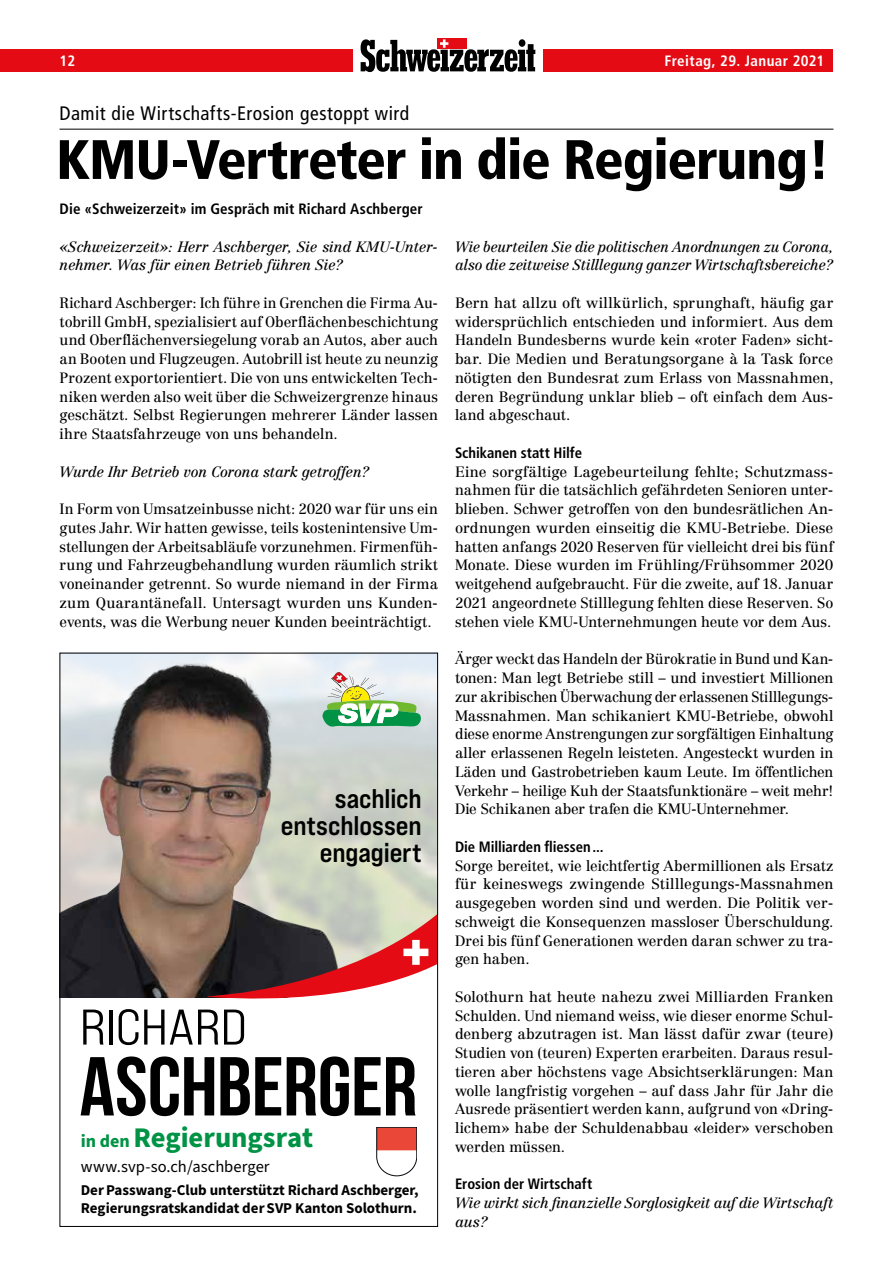
<style>
.page{position:relative;width:893px;height:1263px;background:#fff}
.page>*{position:absolute;margin:0;border:0;box-sizing:border-box;transform-origin:0 0}
.t1{font:83.25px "Bebas Neue";letter-spacing:-.005em;color:#000;scale:1.04 1}
.t2{font:900 condensed 55.5px "Frutiger";letter-spacing:-.02em;color:#000}
.t3{font:49.95px "Bebas Neue Pro Exp Md";letter-spacing:-.005em;color:#000;scale:1.04 1}
.t4{font:700 28.5px "Source Sans Pro";letter-spacing:-.005em;color:#009345}
.t5{font:27px/27px "Bebas Neue Pro Exp Bd";letter-spacing:-.005em;color:#000;text-align:right}
.t6{font:condensed 19.5px "Frutiger";letter-spacing:.025em;color:#000}
.t7{font:16.5px "Source Sans Pro";color:#000}
.t8{font:700 condensed 15px "Frutiger";color:#000}
.t9{font:15px/18px "Source Sans Variable";color:#000}
.t10{font:700 condensed 15px "Frutiger";letter-spacing:.025em;color:#fff}
.t11{font:14.7px/18.8px "Centennial CE";letter-spacing:-.01em;color:#000;text-align:justify}
.t12{font:14.7px/18.8px "Centennial CE";letter-spacing:-.01em;color:#000;text-align:justify;scale:.96 1}
.t13{font:italic 14.7px/18.8px "Centennial CE";letter-spacing:-.01em;color:#000}
.t14{font:italic 14.7px/18.8px "Centennial CE";letter-spacing:-.01em;color:#000;scale:.96 1}
.s1{font-size:18px}
</style>
<div class="page">
<div style="left:0;top:50px;width:352px;height:22px;background:#e50b14"></div>
<div style="left:544px;top:50px;width:289px;height:22px;background:#e50b14"></div>
<div style="left:437px;top:38px;width:30px;height:11px;background:#e50b14"></div>
<svg style="left:361px;top:39px;width:174px;height:33px"></svg>
<hr style="left:60px;top:129px;width:773px;height:1px;background:#000">
<img style="left:62px;top:655px;width:374px;height:342px">
<svg style="left:208px;top:908px;width:228px;height:91px;background:#966463"></svg>
<svg style="left:322px;top:672px;width:99px;height:56px"></svg>
<svg style="left:377px;top:1127px;width:40px;height:49px"></svg>
<p class="t10" style="left:60px;top:52px;width:17px">12</p>
<p class="t10" style="left:664px;top:52px;width:161px">Freitag, 29. Januar 2021</p>
<h3 class="t6" style="left:60px;top:102px;width:351px">Damit die Wirtschafts-Erosion gestoppt wird</h3>
<h2 class="t2" style="left:56px;top:126px;width:775px">KMU-Vertreter in die Regierung!</h2>
<p class="t8" style="left:60px;top:200px;width:365px">Die «Schweizerzeit» im Gespräch mit Richard Aschberger</p>
<p class="t13" style="left:60px;top:237px;width:380px">«Schweizerzeit»: Herr Aschberger, Sie sind KMU-Unter&shy;nehmer. Was für einen Betrieb führen Sie?</p>
<p class="t11" style="left:60px;top:293px;width:380px">Richard Aschberger: Ich führe in Grenchen die Firma Au&shy;tobrill GmbH, spezialisiert auf Oberflächenbeschichtung und Oberflächenversiegelung vorab an Autos, aber auch an Booten und Flugzeugen. Autobrill ist heute zu neunzig Prozent exportorientiert. Die von uns entwickelten Tech&shy;niken werden also weit über die Schweizergrenze hinaus geschätzt. Selbst Regierungen mehrerer Länder lassen ihre Staatsfahrzeuge von uns behandeln.</p>
<p class="t13" style="left:60px;top:462px;width:311px">Wurde Ihr Betrieb von Corona stark getroffen?</p>
<p class="t11" style="left:60px;top:500px;width:380px">In Form von Umsatzeinbusse nicht: 2020 war für uns ein gutes Jahr. Wir hatten gewisse, teils kostenintensive Um&shy;stellungen der Arbeitsabläufe vorzunehmen. Firmenfüh&shy;rung und Fahrzeugbehandlung wurden räumlich strikt voneinander getrennt. So wurde niemand in der Firma zum Quarantänefall. Untersagt wurden uns Kunden&shy;events, was die Werbung neuer Kunden beeinträchtigt.</p>
<h3 class="t5" style="left:281px;top:785px;width:142px">sachlich entschlossen engagiert</h3>
<h3 class="t3" style="left:80px;top:997px;width:163px">RICHARD</h3>
<h1 class="t1" style="left:80px;top:1041px;width:326px">ASCHBERGER</h1>
<h3 class="t4" style="left:81px;top:1118px;width:234px"><span class="s1">in den</span> Regierungsrat</h3>
<p class="t7" style="left:81px;top:1156px;width:190px">www.svp-so.ch/aschberger</p>
<p class="t9" style="left:81px;top:1181px;width:339px">Der Passwang-Club unterstützt Richard Aschberger,<br>Regierungsratskandidat der SVP Kanton Solothurn.</p>
<p class="t14" style="left:455px;top:237px;width:396px">Wie beurteilen Sie die politischen Anordnungen zu Corona, also die zeitweise Stilllegung ganzer Wirtschaftsbereiche?</p>
<p class="t11" style="left:455px;top:293px;width:380px">Bern hat allzu oft willkürlich, sprunghaft, häufig gar widersprüchlich entschieden und informiert. Aus dem Handeln Bundesberns wurde kein «roter Faden» sicht&shy;bar. Die Medien und Beratungsorgane à la Task force nötigten den Bundesrat zum Erlass von Massnahmen, deren Begründung unklar blieb – oft einfach dem Aus&shy;land abgeschaut.</p>
<p class="t8" style="left:455px;top:444px;width:129px">Schikanen statt Hilfe</p>
<p class="t11" style="left:455px;top:462px;width:380px">Eine sorgfältige Lagebeurteilung fehlte; Schutzmass&shy;nahmen für die tatsächlich gefährdeten Senioren unter&shy;blieben. Schwer getroffen von den bundesrätlichen An&shy;ordnungen wurden einseitig die KMU-Betriebe. Diese hatten anfangs 2020 Reserven für vielleicht drei bis fünf Monate. Diese wurden im Frühling/Frühsommer 2020 weitgehend aufgebraucht. Für die zweite, auf 18. Januar 2021 angeordnete Stilllegung fehlten diese Reserven. So stehen viele KMU-Unternehmungen heute vor dem Aus.</p>
<p class="t12" style="left:455px;top:650px;width:396px">Ärger weckt das Handeln der Bürokratie in Bund und Kan&shy;tonen: Man legt Betriebe still – und investiert Millionen zur akribischen Überwachung der erlassenen Stilllegungs-Massnahmen. Man schikaniert KMU-Betriebe, obwohl diese enorme Anstrengungen zur sorgfältigen Einhaltung aller erlassenen Regeln leisteten. Angesteckt wurden in Läden und Gastrobetrieben kaum Leute. Im öffentlichen Verkehr – heilige Kuh der Staatsfunktionäre – weit mehr!<br>Die Schikanen aber trafen die KMU-Unternehmer.</p>
<p class="t8" style="left:455px;top:838px;width:150px">Die Milliarden fliessen...</p>
<p class="t11" style="left:455px;top:856px;width:380px">Sorge bereitet, wie leichtfertig Abermillionen als Ersatz für keineswegs zwingende Stilllegungs-Massnahmen ausgegeben worden sind und werden. Die Politik ver&shy;schweigt die Konsequenzen massloser Überschuldung.<br>Drei bis fünf Generationen werden daran schwer zu tra&shy;gen haben.</p>
<p class="t11" style="left:455px;top:987px;width:380px">Solothurn hat heute nahezu zwei Milliarden Franken Schulden. Und niemand weiss, wie dieser enorme Schul&shy;denberg abzutragen ist. Man lässt dafür zwar (teure)<br>Studien von (teuren) Experten erarbeiten. Daraus resul&shy;tieren aber höchstens vage Absichtserklärungen: Man wolle langfristig vorgehen – auf dass Jahr für Jahr die Ausrede präsentiert werden kann, aufgrund von «Dring&shy;lichem» habe der Schuldenabbau «leider» verschoben werden müssen.</p>
<p class="t8" style="left:455px;top:1175px;width:139px">Erosion der Wirtschaft</p>
<p class="t13" style="left:455px;top:1193px;width:380px">Wie wirkt sich finanzielle Sorglosigkeit auf die Wirtschaft aus?</p>
</div>
